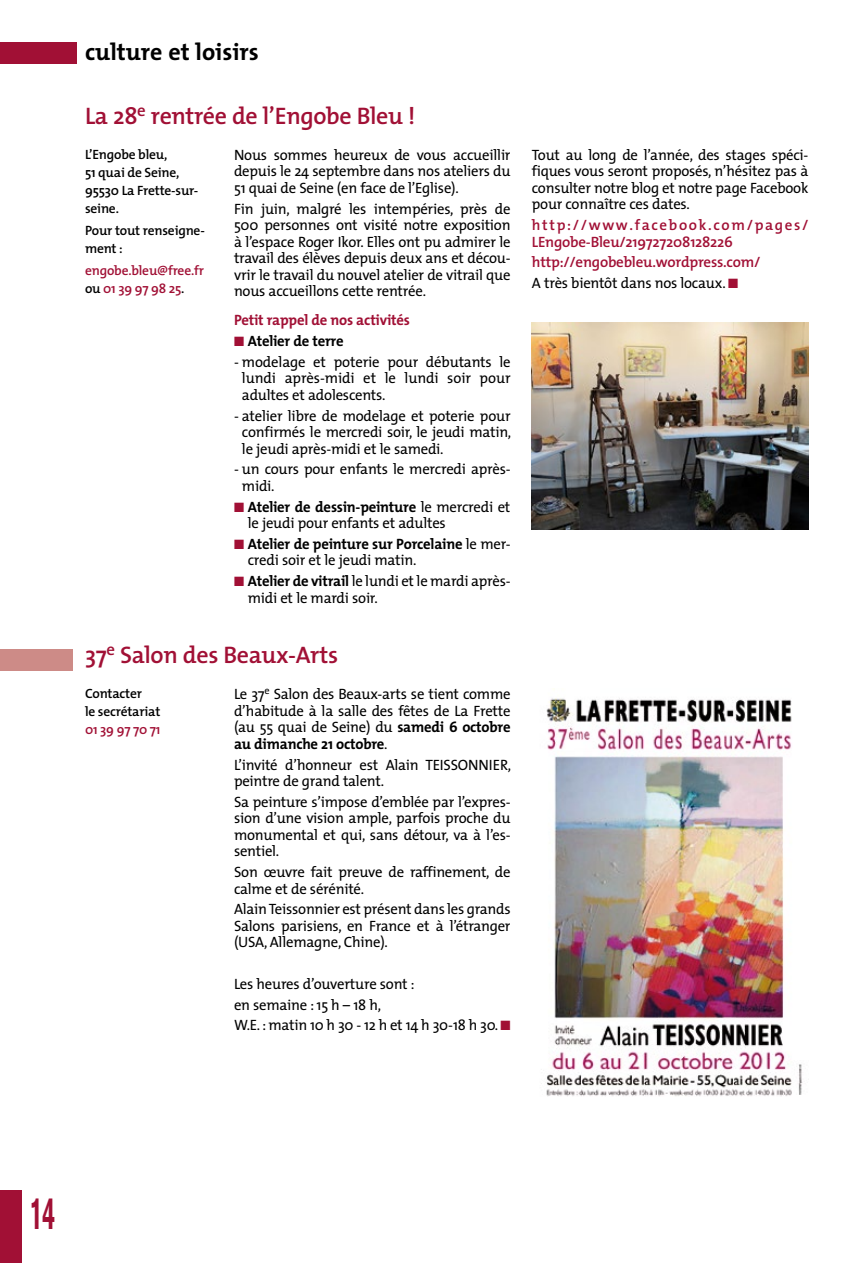
<style>
.page{position:relative;width:851px;height:1263px;background:#fff}
.page>*{position:absolute;margin:0;border:0;box-sizing:border-box;transform-origin:0 0}
.t1{font:700 45px "Akzidenz Grotesk BE";color:#a11035;scale:.5 1}
.t2{font:600 24px "The Mix";letter-spacing:-.015em;color:#a11035}
.t3{font:700 24px "The Mix";color:#000}
.t4{font:15px/16.5px "The Mix";letter-spacing:-.015em;color:#000;text-align:justify}
.t5{font:600 15px/16.5px "The Mix";letter-spacing:-.015em;color:#a11035}
.t6{font:700 15px/16.5px "The Mix";letter-spacing:-.015em;color:#000}
.t7{font:700 15px "The Mix";letter-spacing:-.015em;color:#a11035}
.t8{font:600 13.5px/18px "The Mix";letter-spacing:-.015em;color:#000}
.t9{font:600 13.5px/18px "The Mix";letter-spacing:-.015em;color:#a11035}
.s1{color:#000}
.s2{color:#a11035}
.s3{font-weight:700}
.s4{font-weight:400}
.s5{font-weight:400;color:#000}
</style>
<div class="page">
<div style="left:0;top:649px;width:72px;height:21px;background:#cd8b87"></div>
<div style="left:0;top:43px;width:77px;height:21px;background:#a11035"></div>
<div style="left:0;top:1191px;width:21px;height:72px;background:#a11035"></div>
<img style="left:531px;top:322px;width:277px;height:207px">
<img style="left:545px;top:698px;width:258px;height:398px">
<h2 class="t3" style="left:85px;top:32px;width:175px">culture et loisirs</h2>
<h2 class="t2" style="left:85px;top:96px;width:332px">La 28<sup>e</sup> rentrée de l’Engobe Bleu !</h2>
<p class="t8" style="left:85px;top:145px;width:115px">L’Engobe bleu,<br>51 quai de Seine,<br>95530 La Frette-sur&shy;seine.</p>
<p class="t8" style="left:85px;top:221px;width:121px">Pour tout renseigne&shy;ment :</p>
<p class="t9" style="left:85px;top:261px;width:120px">engobe.bleu@free.fr <span class="s1">ou</span> 01 39 97 98 25<span class="s1">.</span></p>
<p class="t4" style="left:234px;top:146px;width:278px">Nous sommes heureux de vous accueillir depuis le 24 septembre dans nos ateliers du 51 quai de Seine (en face de l’Eglise).</p>
<p class="t4" style="left:234px;top:200px;width:278px">Fin juin, malgré les intempéries, près de 500 personnes ont visité notre exposition à l’espace Roger Ikor. Elles ont pu admirer le travail des élèves depuis deux ans et décou&shy;vrir le travail du nouvel atelier de vitrail que nous accueillons cette rentrée.</p>
<p class="t7" style="left:234px;top:308px;width:177px">Petit rappel de nos activités</p>
<p class="t6" style="left:234px;top:332px;width:111px"><span class="s2">■</span> Atelier de terre</p>
<p class="t4" style="left:242px;top:353px;width:270px;text-indent:-8px">- modelage et poterie pour débutants le lundi après-midi et le lundi soir pour adultes et adolescents.</p>
<p class="t4" style="left:242px;top:407px;width:271px;text-indent:-8px">- atelier libre de modelage et poterie pour confirmés le mercredi soir, le jeudi matin, le jeudi après-midi et le samedi.</p>
<p class="t4" style="left:242px;top:460px;width:270px;text-indent:-8px">- un cours pour enfants le mercredi après&shy;midi.</p>
<p class="t4" style="left:248px;top:498px;width:264px;text-indent:-14px"><span class="s2">■</span> <span class="s3">Atelier de dessin-peinture</span> le mercredi et le jeudi pour enfants et adultes</p>
<p class="t6" style="left:248px;top:535px;width:264px;text-indent:-14px"><span class="s2">■</span> Atelier de peinture sur Porcelaine <span class="s4">le mer&shy;credi soir et le jeudi matin.</span></p>
<p class="t4" style="left:248px;top:572px;width:264px;text-indent:-14px"><span class="s2">■</span> <span class="s3">Atelier de vitrail</span> le lundi et le mardi après&shy;midi et le mardi soir.</p>
<h2 class="t2" style="left:85px;top:635px;width:254px">37<sup>e</sup> Salon des Beaux-Arts</h2>
<p class="t8" style="left:85px;top:684px;width:77px">Contacter<br>le secrétariat</p>
<p class="t9" style="left:85px;top:720px;width:77px">01 39 97 70 71</p>
<p class="t4" style="left:234px;top:686px;width:278px">Le 37<sup>e</sup> Salon des Beaux-arts se tient comme d’habitude à la salle des fêtes de La Frette (au 55 quai de Seine) du <span class="s3">samedi 6 octobre au dimanche 21 octobre</span>.</p>
<p class="t4" style="left:234px;top:756px;width:279px">L’invité d’honneur est Alain TEISSONNIER, peintre de grand talent.</p>
<p class="t4" style="left:234px;top:793px;width:278px">Sa peinture s’impose d’emblée par l’expres&shy;sion d’une vision ample, parfois proche du monumental et qui, sans détour, va à l’es&shy;sentiel.</p>
<p class="t4" style="left:234px;top:863px;width:278px">Son œuvre fait preuve de raffinement, de calme et de sérénité.</p>
<p class="t4" style="left:234px;top:901px;width:278px">Alain Teissonnier est présent dans les grands Salons parisiens, en France et à l’étranger (USA, Allemagne, Chine).</p>
<p class="t4" style="left:234px;top:973px;width:278px;line-height:20.7px;text-align:left">Les heures d’ouverture sont :<br>en semaine : 15 h – 18 h,<br>W.E. : matin 10 h 30 - 12 h et 14 h 30-18 h 30. <span class="s2">■</span></p>
<p class="t4" style="left:531px;top:146px;width:278px">Tout au long de l’année, des stages spéci&shy;fiques vous seront proposés, n’hésitez pas à consulter notre blog et notre page Facebook pour connaître ces dates.</p>
<p class="t5" style="left:531px;top:216px;width:278px">http://www.facebook.com/pages/<br>LEngobe-Bleu/219727208128226</p>
<p class="t5" style="left:531px;top:251px;width:230px;line-height:20.7px">http://engobebleu.wordpress.com/<br><span class="s5">A très bientôt dans nos locaux.</span> ■</p>
<h1 class="t1" style="left:30px;top:1188px;width:52px">14</h1>
</div>
